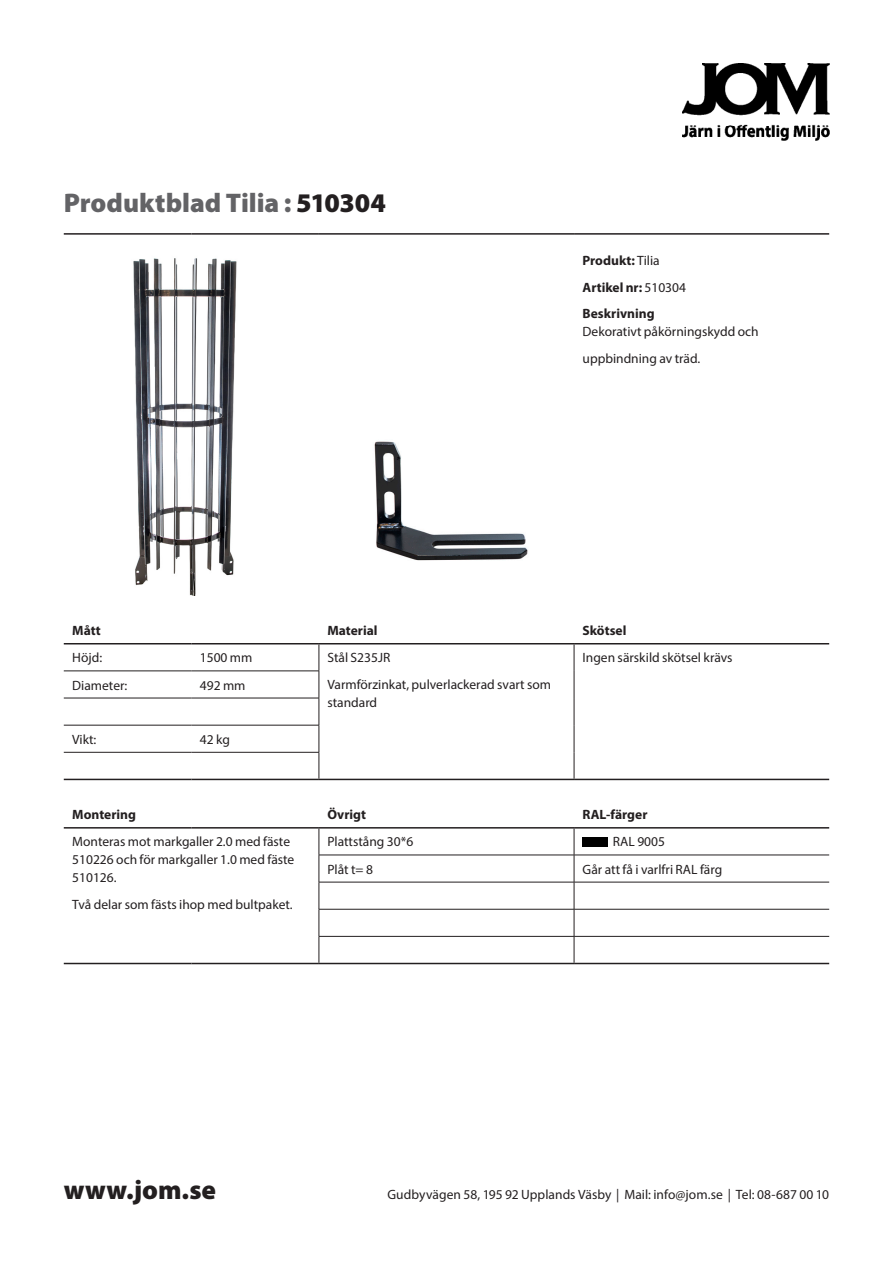
<style>
.page{position:relative;width:893px;height:1263px;background:#fff}
.page>*{position:absolute;margin:0;border:0;box-sizing:border-box;transform-origin:0 0}
.Rubrik_produktblad{font:900 27px "Myriad Pro";color:#636366}
.Rubrik_produktblad-2{font:900 27px "Myriad Pro";color:#231f20}
.Brödtext_produktblad{font:13.5px/18px "Myriad Pro";color:#231f20}
.Mellanrubrik_produktblad{font:700 13.5px "Myriad Pro";color:#231f20}
.Brödtext_produktblad-2{font:700 13.5px "Myriad Pro";color:#231f20}
.s1{color:#231f20}
.s2{font-weight:400}
.s3{font-weight:700}
</style>
<div class="page">
<img style="left:683px;top:64px;width:146px;height:76px">
<hr style="left:64px;top:671px;width:127px;height:1px;background:#231f20">
<hr style="left:191px;top:671px;width:128px;height:1px;background:#231f20">
<hr style="left:64px;top:698px;width:127px;height:1px;background:#231f20">
<hr style="left:191px;top:698px;width:128px;height:1px;background:#231f20">
<hr style="left:64px;top:725px;width:127px;height:1px;background:#231f20">
<hr style="left:191px;top:725px;width:128px;height:1px;background:#231f20">
<hr style="left:64px;top:752px;width:127px;height:1px;background:#231f20">
<hr style="left:191px;top:752px;width:128px;height:1px;background:#231f20">
<svg style="left:319px;top:644px;width:1px;height:135px"></svg>
<svg style="left:574px;top:644px;width:1px;height:135px"></svg>
<hr style="left:64px;top:643px;width:127px;height:1px;background:#231f20">
<hr style="left:191px;top:643px;width:128px;height:1px;background:#231f20">
<hr style="left:319px;top:643px;width:255px;height:1px;background:#231f20">
<hr style="left:574px;top:643px;width:255px;height:1px;background:#231f20">
<hr style="left:64px;top:827px;width:127px;height:1px;background:#231f20">
<hr style="left:191px;top:827px;width:128px;height:1px;background:#231f20">
<hr style="left:319px;top:855px;width:255px;height:1px;background:#231f20">
<svg style="left:319px;top:828px;width:1px;height:135px"></svg>
<hr style="left:64px;top:963px;width:127px;height:1px;background:#231f20">
<hr style="left:191px;top:963px;width:128px;height:1px;background:#231f20">
<hr style="left:319px;top:963px;width:255px;height:1px;background:#231f20">
<hr style="left:319px;top:779px;width:255px;height:1px;background:#231f20">
<hr style="left:574px;top:779px;width:255px;height:1px;background:#231f20">
<hr style="left:64px;top:779px;width:127px;height:1px;background:#231f20">
<hr style="left:191px;top:779px;width:128px;height:1px;background:#231f20">
<hr style="left:64px;top:233px;width:127px;height:2px;background:#231f20">
<hr style="left:191px;top:233px;width:128px;height:2px;background:#231f20">
<hr style="left:319px;top:233px;width:255px;height:2px;background:#231f20">
<hr style="left:574px;top:233px;width:255px;height:2px;background:#231f20">
<hr style="left:319px;top:827px;width:255px;height:1px;background:#231f20">
<hr style="left:574px;top:827px;width:255px;height:1px;background:#231f20">
<hr style="left:319px;top:882px;width:255px;height:1px;background:#231f20">
<hr style="left:319px;top:909px;width:255px;height:1px;background:#231f20">
<hr style="left:574px;top:909px;width:255px;height:1px;background:#231f20">
<hr style="left:319px;top:936px;width:255px;height:1px;background:#231f20">
<hr style="left:574px;top:936px;width:255px;height:1px;background:#231f20">
<svg style="left:574px;top:828px;width:1px;height:135px"></svg>
<hr style="left:574px;top:963px;width:255px;height:1px;background:#231f20">
<hr style="left:574px;top:855px;width:255px;height:1px;background:#231f20">
<hr style="left:574px;top:882px;width:255px;height:1px;background:#231f20">
<img style="left:133px;top:258px;width:104px;height:337px">
<div style="left:583px;top:837px;width:25px;height:9px;background:#000"></div>
<img style="left:374px;top:441px;width:154px;height:120px">
<p class="Rubrik_produktblad" style="left:64px;top:184px;width:324px">Produktblad Tilia : <span class="s1">510304</span></p>
<p class="Brödtext_produktblad-2" style="left:583px;top:252px;width:79px">Produkt: <span class="s2">Tilia</span></p>
<p class="Brödtext_produktblad-2" style="left:583px;top:278px;width:105px">Artikel nr: <span class="s2">510304</span></p>
<p class="Brödtext_produktblad" style="left:583px;top:305px;width:178px"><span class="s3">Beskrivning<br></span>Dekorativt påkörningskydd och</p>
<p class="Brödtext_produktblad" style="left:583px;top:349px;width:119px">uppbindning av träd.</p>
<p class="Mellanrubrik_produktblad" style="left:72px;top:622px;width:30px">Mått</p>
<p class="Mellanrubrik_produktblad" style="left:327px;top:622px;width:52px">Material</p>
<p class="Mellanrubrik_produktblad" style="left:583px;top:622px;width:45px">Skötsel</p>
<p class="Brödtext_produktblad" style="left:72px;top:649px;width:31px">Höjd:</p>
<p class="Brödtext_produktblad" style="left:200px;top:649px;width:54px">1500 mm</p>
<p class="Brödtext_produktblad" style="left:327px;top:649px;width:64px">Stål S235JR</p>
<p class="Brödtext_produktblad" style="left:327px;top:675px;width:225px">Varmförzinkat, pulverlackerad svart som standard</p>
<p class="Brödtext_produktblad" style="left:583px;top:649px;width:151px">Ingen särskild skötsel krävs</p>
<p class="Brödtext_produktblad" style="left:72px;top:676px;width:57px">Diameter:</p>
<p class="Brödtext_produktblad" style="left:200px;top:676px;width:47px">492 mm</p>
<p class="Brödtext_produktblad" style="left:72px;top:730px;width:26px">Vikt:</p>
<p class="Brödtext_produktblad" style="left:200px;top:730px;width:32px">42 kg</p>
<p class="Mellanrubrik_produktblad" style="left:72px;top:806px;width:65px">Montering</p>
<p class="Mellanrubrik_produktblad" style="left:327px;top:806px;width:40px">Övrigt</p>
<p class="Mellanrubrik_produktblad" style="left:583px;top:806px;width:66px">RAL-färger</p>
<p class="Brödtext_produktblad" style="left:72px;top:833px;width:224px">Monteras mot markgaller 2.0 med fäste<br>510226 och för markgaller 1.0 med fäste<br>510126.</p>
<p class="Brödtext_produktblad" style="left:72px;top:895px;width:222px">Två delar som fästs ihop med bultpaket.</p>
<p class="Brödtext_produktblad" style="left:327px;top:833px;width:87px">Plattstång 30*6</p>
<p class="Brödtext_produktblad" style="left:613px;top:833px;width:54px">RAL 9005</p>
<p class="Brödtext_produktblad" style="left:327px;top:860px;width:47px">Plåt t= 8</p>
<p class="Brödtext_produktblad" style="left:583px;top:860px;width:141px">Går att få i varlfri RAL färg</p>
<p class="Rubrik_produktblad-2" style="left:64px;top:1172px;width:154px">www.jom.se</p>
<p class="Brödtext_produktblad" style="left:387px;top:1185px;width:443px">Gudbyvägen 58, 195 92 Upplands Väsby | Mail: info@jom.se | Tel: 08-687 00 10</p>
</div>
